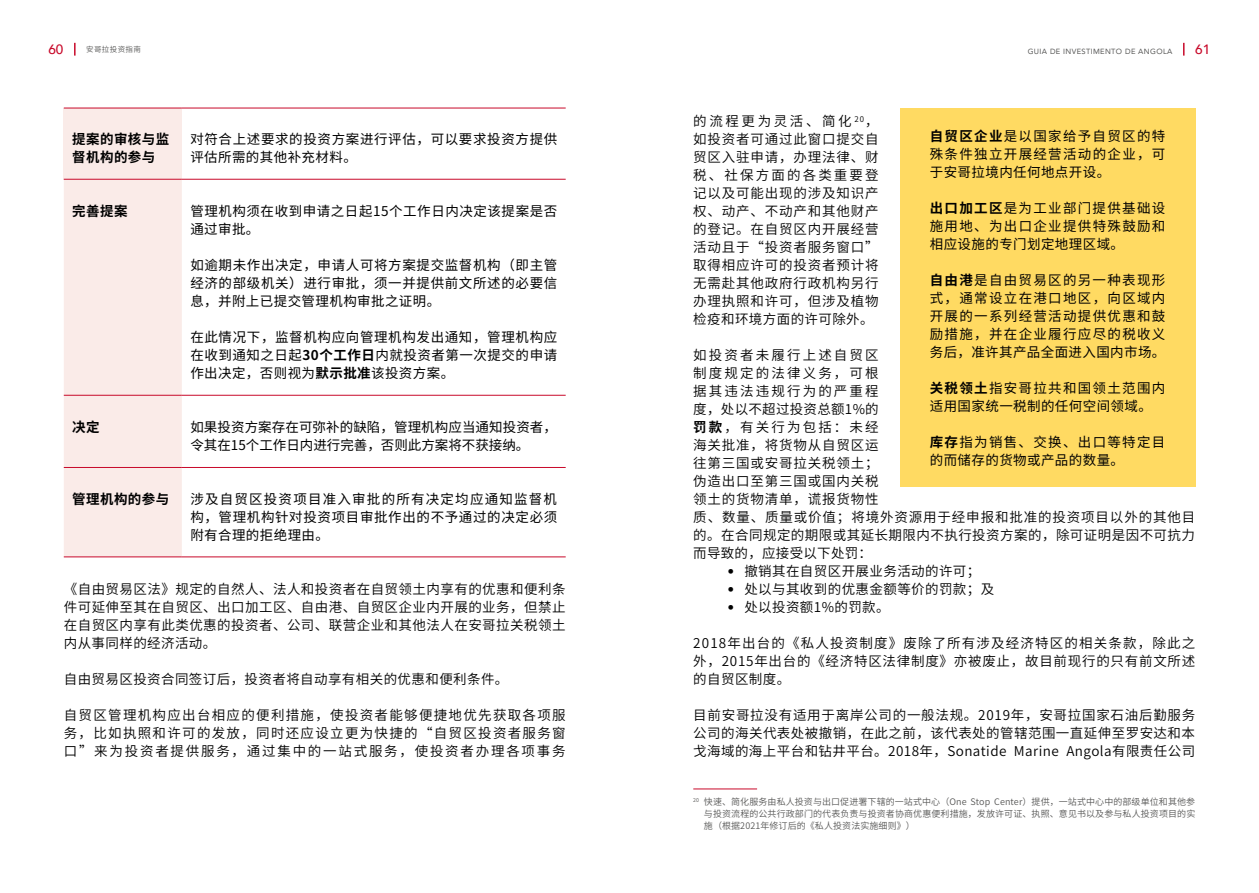
<style>
.page{position:relative;width:1259px;height:893px;background:#fff}
.page>*{position:absolute;margin:0;border:0;box-sizing:border-box;transform-origin:0 0}
.t1{font:600 13.5px/18px "Noto Sans CJ Ksc";letter-spacing:.055em;color:#000;text-align:justify}
.t2{font:13.5px/18px "Noto Sans CJ Ksc";letter-spacing:.04em;color:#000;text-align:justify}
.t3{font:600 13.5px "Noto Sans CJ Ksc";letter-spacing:.03em;color:#000}
.t4{font:13.5px/18px "Noto Sans CJ Ksc";letter-spacing:.005em;color:#000}
.t5{font:700 13.5px/18px "Noto Sans CJ Ksc";letter-spacing:.03em;color:#000}
.t6{font:500 13.5px "Avenir";color:#c8092a}
.t7{font:600 9px/12px "Noto Sans CJ Ksc";letter-spacing:.01em;color:#575756;text-align:justify}
.t8{font:7.5px "Avenir";letter-spacing:.05em;color:#575756}
.t9{font:600 7.5px "Noto Sans CJ Ksc";letter-spacing:.05em;color:#575756}
.s1{font-weight:700}
.s2{font-family:"Calibri";font-weight:400;font-size:15px}
</style>
<div class="page">
<svg style="left:74px;top:43px;width:2px;height:13px"></svg>
<svg style="left:1183px;top:43px;width:1px;height:13px"></svg>
<hr style="left:693px;top:789px;width:64px;height:1px;background:#c8092a">
<div style="left:64px;top:108px;width:118px;height:71px;background:#faebe8"></div>
<div style="left:64px;top:180px;width:118px;height:376px;background:#faebe8"></div>
<hr style="left:64px;top:108px;width:118px;height:1px;background:#c8092a">
<hr style="left:182px;top:108px;width:384px;height:1px;background:#c8092a">
<hr style="left:64px;top:179px;width:118px;height:1px;background:#c8092a">
<hr style="left:182px;top:179px;width:384px;height:1px;background:#c8092a">
<hr style="left:64px;top:395px;width:118px;height:1px;background:#c8092a">
<hr style="left:182px;top:395px;width:384px;height:1px;background:#c8092a">
<hr style="left:64px;top:467px;width:118px;height:1px;background:#c8092a">
<hr style="left:182px;top:467px;width:384px;height:1px;background:#c8092a">
<hr style="left:64px;top:556px;width:118px;height:1px;background:#c8092a">
<hr style="left:182px;top:556px;width:384px;height:1px;background:#c8092a">
<div style="left:900px;top:108px;width:295px;height:378px;background:#ffda62"></div>
<p class="t6" style="left:48px;top:38px;width:17px">60</p>
<p class="t9" style="left:86px;top:45px;width:56px">安哥拉投资指南</p>
<p class="t8" style="left:1027px;top:45px;width:146px">GUIA DE INVESTIMENTO DE ANGOLA</p>
<p class="t6" style="left:1195px;top:38px;width:17px">61</p>
<p class="t5" style="left:72px;top:130px;width:98px">提案的审核与监督机构的参与</p>
<p class="t2" style="left:190px;top:130px;width:368px">对符合上述要求的投资方案进行评估，可以要求投资方提供评估所需的其他补充材料。</p>
<p class="t5" style="left:72px;top:202px;width:57px">完善提案</p>
<p class="t2" style="left:190px;top:202px;width:368px">管理机构须在收到申请之日起15个工作日内决定该提案是否通过审批。</p>
<p class="t2" style="left:190px;top:256px;width:368px">如逾期未作出决定，申请人可将方案提交监督机构（即主管经济的部级机关）进行审批，须一并提供前文所述的必要信息，并附上已提交管理机构审批之证明。</p>
<p class="t2" style="left:190px;top:328px;width:368px">在此情况下，监督机构应向管理机构发出通知，管理机构应在收到通知之日起<span class="s1">30个工作日</span>内就投资者第一次提交的申请作出决定，否则视为<span class="s1">默示批准</span>该投资方案。</p>
<p class="t5" style="left:72px;top:418px;width:29px">决定</p>
<p class="t4" style="left:190px;top:418px;width:368px">如果投资方案存在可弥补的缺陷，管理机构应当通知投资者，令其在15个工作日内进行完善，否则此方案将不获接纳。</p>
<p class="t5" style="left:72px;top:490px;width:98px">管理机构的参与</p>
<p class="t2" style="left:190px;top:490px;width:368px">涉及自贸区投资项目准入审批的所有决定均应通知监督机构，管理机构针对投资项目审批作出的不予通过的决定必须附有合理的拒绝理由。</p>
<p class="t1" style="left:64px;top:580px;width:503px">《自由贸易区法》规定的自然人、法人和投资者在自贸领土内享有的优惠和便利条件可延伸至其在自贸区、出口加工区、自由港、自贸区企业内开展的业务，但禁止在自贸区内享有此类优惠的投资者、公司、联营企业和其他法人在安哥拉关税领土内从事同样的经济活动。</p>
<p class="t3" style="left:64px;top:671px;width:446px">自由贸易区投资合同签订后，投资者将自动享有相关的优惠和便利条件。</p>
<p class="t1" style="left:64px;top:706px;width:503px">自贸区管理机构应出台相应的便利措施，使投资者能够便捷地优先获取各项服务，比如执照和许可的发放，同时还应设立更为快捷的“自贸区投资者服务窗口”来为投资者提供服务，通过集中的一站式服务，使投资者办理各项事务</p>
<p class="t1" style="left:693px;top:112px;width:187px">的流程更为灵活、简化 <sup>20</sup>，如投资者可通过此窗口提交自贸区入驻申请，办理法律、财税、社保方面的各类重要登记以及可能出现的涉及知识产权、动产、不动产和其他财产的登记。在自贸区内开展经营活动且于“投资者服务窗口”取得相应许可的投资者预计将无需赴其他政府行政机构另行办理执照和许可，但涉及植物检疫和环境方面的许可除外。</p>
<p class="t1" style="left:693px;top:346px;width:503px;text-align:left">如投资者未履行上述自贸区<br>制度规定的法律义务，可根<br>据其违法违规行为的严重程<br>度，处以不超过投资总额1%的<br><span class="s1">罚款</span>，有关行为包括：未经<br>海关批准，将货物从自贸区运<br>往第三国或安哥拉关税领土；<br>伪造出口至第三国或国内关税<br>领土的货物清单，谎报货物性<br>质、数量、质量或价值；将境外资源用于经申报和批准的投资项目以外的其他目的。在合同规定的期限或其延长期限内不执行投资方案的，除可证明是因不可抗力而导致的，应接受以下处罚：</p>
<p class="t3" style="left:727px;top:563px;width:254px"><span class="s2">•</span> 撤销其在自贸区开展业务活动的许可；</p>
<p class="t3" style="left:727px;top:581px;width:268px"><span class="s2">•</span> 处以与其收到的优惠金额等价的罚款；及</p>
<p class="t3" style="left:727px;top:599px;width:164px"><span class="s2">•</span> 处以投资额1%的罚款。</p>
<p class="t1" style="left:693px;top:634px;width:503px">2018年出台的《私人投资制度》废除了所有涉及经济特区的相关条款，除此之外，2015年出台的《经济特区法律制度》亦被废止，故目前现行的只有前文所述的自贸区制度。</p>
<p class="t1" style="left:693px;top:706px;width:503px">目前安哥拉没有适用于离岸公司的一般法规。2019年，安哥拉国家石油后勤服务公司的海关代表处被撤销，在此之前，该代表处的管辖范围一直延伸至罗安达和本戈海域的海上平台和钻井平台。2018年，Sonatide Marine Angola有限责任公司</p>
<p class="t7" style="left:704px;top:796px;width:493px;text-indent:-11px"><sup>20</sup> 快速、简化服务由私人投资与出口促进署下辖的一站式中心（One Stop Center）提供，一站式中心中的部级单位和其他参与投资流程的公共行政部门的代表负责与投资者协商优惠便利措施，发放许可证、执照、意见书以及参与私人投资项目的实施（根据2021年修订后的《私人投资法实施细则》）</p>
<p class="t2" style="left:929px;top:127px;width:237px"><span class="s1">自贸区企业</span>是以国家给予自贸区的特殊条件独立开展经营活动的企业，可于安哥拉境内任何地点开设。</p>
<p class="t2" style="left:929px;top:199px;width:237px"><span class="s1">出口加工区</span>是为工业部门提供基础设施用地、为出口企业提供特殊鼓励和相应设施的专门划定地理区域。</p>
<p class="t2" style="left:929px;top:271px;width:237px"><span class="s1">自由港</span>是自由贸易区的另一种表现形式，通常设立在港口地区，向区域内开展的一系列经营活动提供优惠和鼓励措施，并在企业履行应尽的税收义务后，准许其产品全面进入国内市场。</p>
<p class="t2" style="left:929px;top:379px;width:237px"><span class="s1">关税领土</span>指安哥拉共和国领土范围内适用国家统一税制的任何空间领域。</p>
<p class="t2" style="left:929px;top:433px;width:237px"><span class="s1">库存</span>指为销售、交换、出口等特定目的而储存的货物或产品的数量。</p>
</div>
